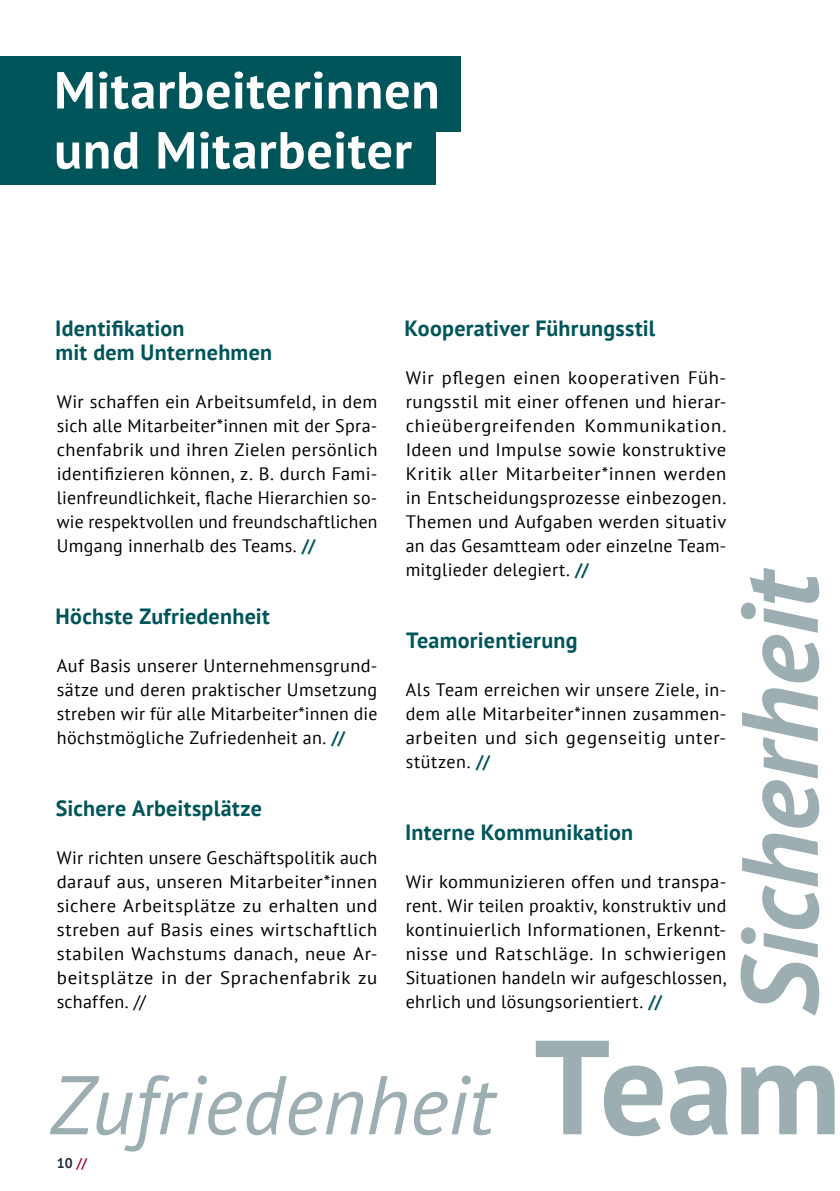
<style>
.page{position:relative;width:840px;height:1191px;background:#fff}
.page>*{position:absolute;margin:0;border:0;box-sizing:border-box;transform-origin:0 0}
.t1{font:italic 700 108px "PT Sans";color:#9caeb2}
.t2{font:italic 83px "PT Sans";letter-spacing:-.005em;color:#9caeb2}
.t3{font:700 52px/60px "PT Sans";letter-spacing:.015em;color:#fff}
.t4{font:700 22px/24px "PT Sans";letter-spacing:.01em;color:#00555a}
.t5{font:18px/24px "PT Sans";letter-spacing:.02em;color:#000;text-align:justify}
.t6{font:700 14px "PT Sans";color:#1f303e}
.s1{font-weight:700;color:#00555a}
.s2{font-weight:700;font-style:normal;font-size:133.6px}
.s3{color:#a31646}
</style>
<div class="page">
<div style="left:0;top:57px;width:460px;height:75px;background:#00555a"></div>
<div style="left:0;top:116px;width:435px;height:68px;background:#00555a"></div>
<h3 class="t3" style="left:54px;top:59px;width:387px">Mitarbeiterinnen und Mitarbeiter</h3>
<p class="t4" style="left:55px;top:316px;width:218px">Identifikation<br>mit dem Unternehmen</p>
<p class="t4" style="left:404px;top:316px;width:252px">Kooperativer Führungsstil</p>
<p class="t5" style="left:405px;top:365px;width:322px">Wir pflegen einen kooperativen Füh&shy;rungsstil mit einer offenen und hierar&shy;chieübergreifenden Kommunikation.<br>Ideen und Impulse sowie konstruktive Kritik aller Mitarbeiter*innen werden in Entscheidungsprozesse einbezogen.<br>Themen und Aufgaben werden situativ an das Gesamtteam oder einzelne Team&shy;mitglieder delegiert. <span class="s1">//</span></p>
<p class="t5" style="left:57px;top:389px;width:322px">Wir schaffen ein Arbeitsumfeld, in dem sich alle Mitarbeiter*innen mit der Spra&shy;chenfabrik und ihren Zielen persönlich identifizieren können, z. B. durch Fami&shy;lienfreundlichkeit, flache Hierarchien so&shy;wie respektvollen und freundschaftlichen Umgang innerhalb des Teams. <span class="s1">//</span></p>
<h1 class="t1" style="left:707px;top:1015px;width:449px;rotate:-90deg">Sicherheit</h1>
<h2 class="t2" style="left:50px;top:1051px;width:792px">Zufriedenheit <span class="s2">Team</span></h2>
<p class="t4" style="left:55px;top:604px;width:216px">Höchste Zufriedenheit</p>
<p class="t4" style="left:406px;top:628px;width:173px">Teamorientierung</p>
<p class="t5" style="left:57px;top:653px;width:322px">Auf Basis unserer Unternehmensgrund&shy;sätze und deren praktischer Umsetzung streben wir für alle Mitarbeiter*innen die höchstmögliche Zufriedenheit an. <span class="s1">//</span></p>
<p class="t5" style="left:405px;top:677px;width:322px">Als Team erreichen wir unsere Ziele, in&shy;dem alle Mitarbeiter*innen zusammen&shy;arbeiten und sich gegenseitig unter&shy;stützen. <span class="s1">//</span></p>
<p class="t4" style="left:56px;top:796px;width:207px">Sichere Arbeitsplätze</p>
<p class="t4" style="left:405px;top:820px;width:229px">Interne Kommunikation</p>
<p class="t5" style="left:57px;top:845px;width:322px">Wir richten unsere Geschäftspolitik auch darauf aus, unseren Mitarbeiter*innen sichere Arbeitsplätze zu erhalten und streben auf Basis eines wirtschaftlich stabilen Wachstums danach, neue Ar&shy;beitsplätze in der Sprachenfabrik zu schaffen. //</p>
<p class="t5" style="left:405px;top:869px;width:322px">Wir kommunizieren offen und transpa&shy;rent. Wir teilen proaktiv, konstruktiv und kontinuierlich Informationen, Erkennt&shy;nisse und Ratschläge. In schwierigen Situationen handeln wir aufgeschlossen, ehrlich und lösungsorientiert. <span class="s1">//</span></p>
<p class="t6" style="left:57px;top:1153px;width:32px">10 <span class="s3">//</span></p>
</div>
